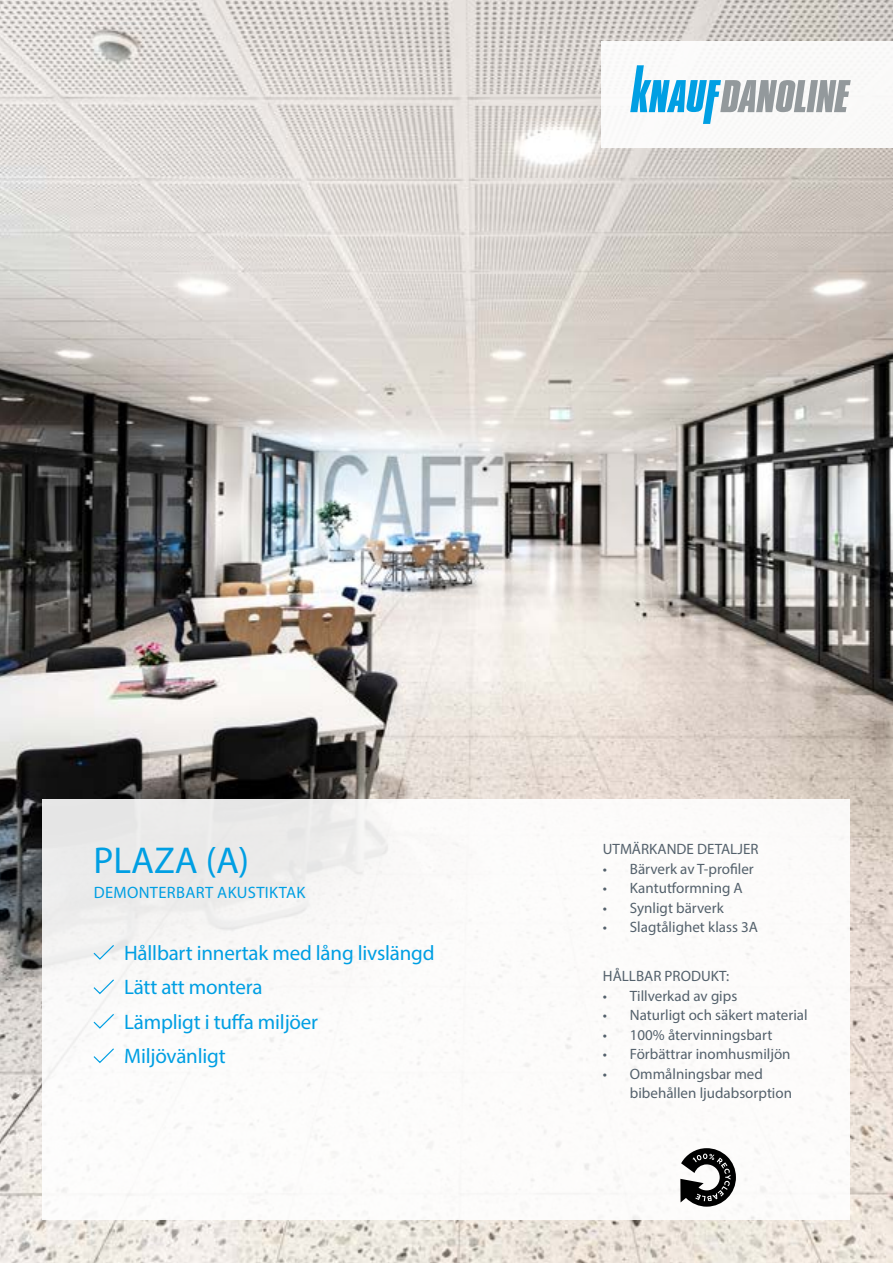
<style>
.page{position:relative;width:893px;height:1263px;background:#fff}
.page>*{position:absolute;margin:0;border:0;box-sizing:border-box;transform-origin:0 0}
.t1{font:37.5px "Myriad Pro";color:#009fe3}
.t2{font:21px/34.5px "Myriad Pro";letter-spacing:-.01em;color:#009fe3}
.t3{font:16.5px "Myriad Pro";letter-spacing:.02em;color:#009fe3}
.t4{font:15px/19.5px "Myriad Pro";color:#54616c}
</style>
<div class="page">
<img style="left:0;top:0;width:893px;height:1263px">
<div style="left:602px;top:41px;width:291px;height:107px;background:#fff"></div>
<div style="left:43px;top:799px;width:807px;height:421px;background:#fff"></div>
<svg style="left:92px;top:944px;width:23px;height:17px"></svg>
<svg style="left:93px;top:979px;width:22px;height:16px"></svg>
<svg style="left:92px;top:1012px;width:23px;height:17px"></svg>
<svg style="left:93px;top:1048px;width:21px;height:16px"></svg>
<svg style="left:680px;top:1148px;width:56px;height:58px"></svg>
<svg style="left:630px;top:65px;width:221px;height:59px"></svg>
<h1 class="t1" style="left:94px;top:837px;width:157px">PLAZA (A)</h1>
<p class="t3" style="left:94px;top:883px;width:213px">DEMONTERBART AKUSTIKTAK</p>
<h2 class="t2" style="left:124px;top:935px;width:312px">Hållbart innertak med lång livslängd<br>Lätt att montera<br>Lämpligt i tuffa miljöer<br>Miljövänligt</h2>
<p class="t4" style="left:603px;top:839px;width:157px">UTMÄRKANDE DETALJER</p>
<p class="t4" style="left:603px;top:859px;width:152px">• Bärverk av T-profiler</p>
<p class="t4" style="left:603px;top:878px;width:141px">• Kantutformning A</p>
<p class="t4" style="left:603px;top:898px;width:122px">• Synligt bärverk</p>
<p class="t4" style="left:603px;top:917px;width:157px">• Slagtålighet klass 3A</p>
<p class="t4" style="left:603px;top:966px;width:128px">HÅLLBAR PRODUKT:</p>
<p class="t4" style="left:603px;top:986px;width:136px">• Tillverkad av gips</p>
<p class="t4" style="left:603px;top:1005px;width:206px">• Naturligt och säkert material</p>
<p class="t4" style="left:603px;top:1025px;width:171px">• 100% återvinningsbart</p>
<p class="t4" style="left:603px;top:1044px;width:189px">• Förbättrar inomhusmiljön</p>
<p class="t4" style="left:630px;top:1064px;width:164px;text-indent:-27px">• Ommålningsbar med bibehållen ljudabsorption</p>
</div>
